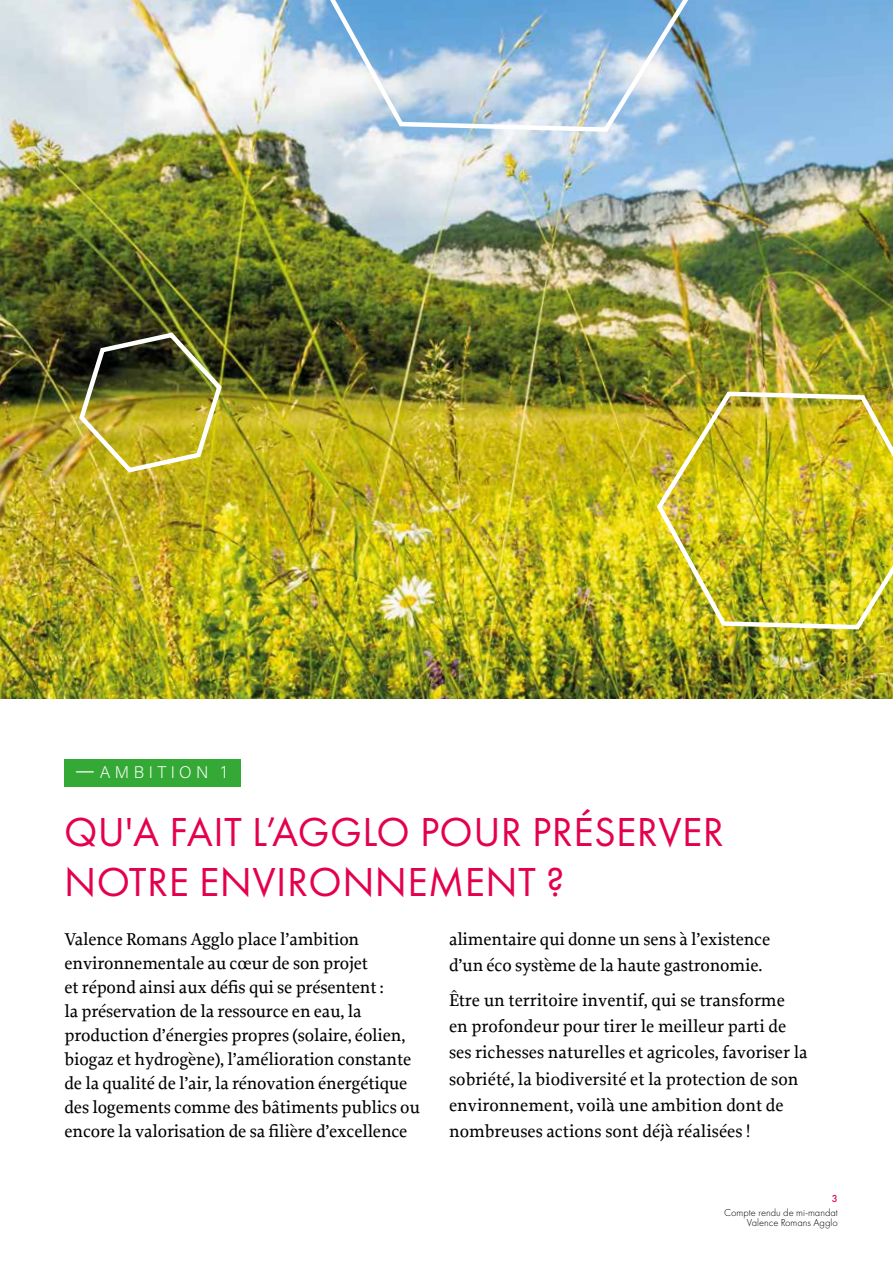
<style>
.page{position:relative;width:893px;height:1263px;background:#fff}
.page>*{position:absolute;margin:0;border:0;box-sizing:border-box;transform-origin:0 0}
.t1{font:42px/50.4px "Futura PT";letter-spacing:.01em;color:#e5004f}
.t2{font:500 18px/24px "Proforma";letter-spacing:-.01em;color:#000}
.t3{font:16.8px "Acumin Variable Concept";letter-spacing:.26em;color:#fff}
.t4{font:300 10.5px/10.5px "Futura PT";color:#000;text-align:right}
.t5{font:500 10.5px "Futura PT";color:#e5004f}
.s1{font-size:24px}
.s2{font-size:18px}
</style>
<div class="page">
<img style="left:0;top:0;width:893px;height:699px">
<svg style="left:298px;top:0;width:419px;height:134px;background:#9dc1de"></svg>
<img style="left:654px;top:389px;width:239px;height:243px">
<img style="left:75px;top:330px;width:149px;height:145px">
<div style="left:65px;top:759px;width:176px;height:27px;background:#35a936"></div>
<p class="t3" style="left:75px;top:761px;width:154px"><span class="s1">—</span>AMBITION <span class="s2">1</span></p>
<h1 class="t1" style="left:64px;top:806px;width:661px">QU'A FAIT L’AGGLO POUR PRÉSERVER<br>NOTRE ENVIRONNEMENT ?</h1>
<p class="t2" style="left:65px;top:927px;width:357px">Valence Romans Agglo place l’ambition environnementale au cœur de son projet<br>et répond ainsi aux défis qui se présentent :<br>la préservation de la ressource en eau, la production d’énergies propres (solaire, éolien, biogaz et hydrogène), l’amélioration constante de la qualité de l’air, la rénovation énergétique des logements comme des bâtiments publics ou encore la valorisation de sa filière d’excellence</p>
<p class="t2" style="left:449px;top:926px;width:323px;line-height:26.2px">alimentaire qui donne un sens à l’existence d’un éco système de la haute gastronomie.</p>
<p class="t2" style="left:449px;top:987px;width:360px;line-height:26.2px">Être un territoire inventif, qui se transforme en profondeur pour tirer le meilleur parti de ses richesses naturelles et agricoles, favoriser la sobriété, la biodiversité et la protection de son environnement, voilà une ambition dont de nombreuses actions sont déjà réalisées !</p>
<p class="t5" style="left:832px;top:1192px;width:7px">3</p>
<p class="t4" style="left:724px;top:1207px;width:115px">Compte rendu de mi-mandat<br>Valence Romans Agglo</p>
</div>
